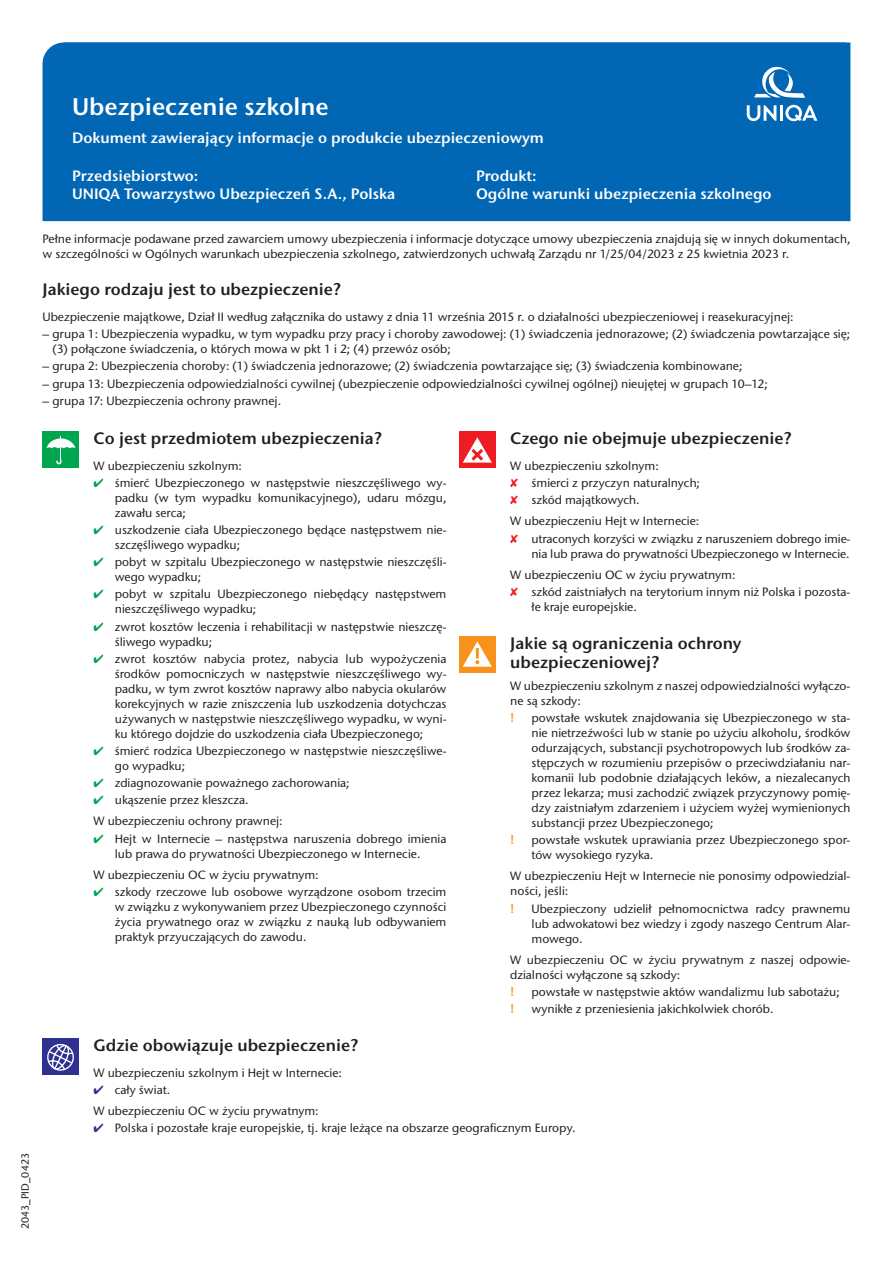
<style>
.page{position:relative;width:893px;height:1263px;background:#fff}
.page>*{position:absolute;margin:0;border:0;box-sizing:border-box;transform-origin:0 0}
.t1{font:600 24px "Stone Sans ITC Pro";color:#fff}
.t2{font:600 16.5px/19.5px "Stone Sans ITC Pro";color:#231f20}
.t3{font:600 15px/18px "Stone Sans ITC Pro";color:#fff}
.t4{font:500 12px/15px "Stone Sans ITC Pro";color:#231f20}
.t5{font:600 12px "Stone Sans ITC Pro";color:#f7931d}
.t6{font:500 10.5px "Stone Sans ITC Pro";color:#231f20}
.s1{color:#00a54f}
.s2{color:#ee1d23}
.s3{color:#2e3092}
</style>
<div class="page">
<div style="left:43px;top:432px;width:36px;height:36px;background:#00a54f"></div>
<svg style="left:47px;top:436px;width:28px;height:28px"></svg>
<div style="left:459px;top:432px;width:36px;height:36px;background:#ee1d23"></div>
<svg style="left:463px;top:437px;width:29px;height:26px"></svg>
<div style="left:459px;top:636px;width:36px;height:36px;background:#f7931d"></div>
<svg style="left:463px;top:641px;width:29px;height:26px"></svg>
<div style="left:43px;top:1039px;width:36px;height:36px;background:#2e3092"></div>
<svg style="left:47px;top:1043px;width:27px;height:28px"></svg>
<div style="left:43px;top:43px;width:807px;height:178px;background:#0166b3"></div>
<div style="left:64px;top:43px;width:782px;height:174px;background:#0166b3"></div>
<div style="left:740px;top:51px;width:85px;height:85px;background:#0166b3"></div>
<svg style="left:747px;top:105px;width:29px;height:16px"></svg>
<hr style="left:780px;top:105px;width:3px;height:16px;background:#fff">
<svg style="left:785px;top:105px;width:32px;height:16px"></svg>
<svg style="left:754px;top:66px;width:51px;height:32px"></svg>
<h1 class="t1" style="left:72px;top:91px;width:258px">Ubezpieczenie szkolne</h1>
<p class="t3" style="left:72px;top:129px;width:473px">Dokument zawierający informacje o produkcie ubezpieczeniowym</p>
<p class="t3" style="left:72px;top:167px;width:325px">Przedsiębiorstwo:<br>UNIQA Towarzystwo Ubezpieczeń S.A., Polska</p>
<p class="t3" style="left:476px;top:167px;width:297px">Produkt:<br>Ogólne warunki ubezpieczenia szkolnego</p>
<p class="t6" style="left:19px;top:1229px;width:77px;rotate:-90deg">2043_PID_0423</p>
<p class="t4" style="left:43px;top:231px;width:809px">Pełne informacje podawane przed zawarciem umowy ubezpieczenia i informacje dotyczące umowy ubezpieczenia znajdują się w innych dokumentach, w szczególności w Ogólnych warunkach ubezpieczenia szkolnego, zatwierdzonych uchwałą Zarządu nr 1/25/04/2023 z 25 kwietnia 2023 r.</p>
<h2 class="t2" style="left:43px;top:280px;width:300px">Jakiego rodzaju jest to ubezpieczenie?</h2>
<p class="t4" style="left:43px;top:309px;width:753px">Ubezpieczenie majątkowe, Dział II według załącznika do ustawy z dnia 11 września 2015 r. o działalności ubezpieczeniowej i reasekuracyjnej:</p>
<p class="t4" style="left:52px;top:326px;width:799px;text-indent:-10px">– grupa 1: Ubezpieczenia wypadku, w tym wypadku przy pracy i choroby zawodowej: (1) świadczenia jednorazowe; (2) świadczenia powtarzające się; (3) połączone świadczenia, o których mowa w pkt 1 i 2; (4) przewóz osób;</p>
<p class="t4" style="left:43px;top:359px;width:701px">– grupa 2: Ubezpieczenia choroby: (1) świadczenia jednorazowe; (2) świadczenia powtarzające się; (3) świadczenia kombinowane;</p>
<p class="t4" style="left:43px;top:376px;width:727px">– grupa 13: Ubezpieczenia odpowiedzialności cywilnej (ubezpieczenie odpowiedzialności cywilnej ogólnej) nieujętej w grupach 10–12;</p>
<p class="t4" style="left:43px;top:393px;width:240px">– grupa 17: Ubezpieczenia ochrony prawnej.</p>
<h2 class="t2" style="left:94px;top:428px;width:290px">Co jest przedmiotem ubezpieczenia?</h2>
<h2 class="t2" style="left:510px;top:428px;width:283px">Czego nie obejmuje ubezpieczenie?</h2>
<p class="t4" style="left:94px;top:458px;width:150px">W ubezpieczeniu szkolnym:</p>
<p class="t4" style="left:115px;top:475px;width:333px;text-align:justify;text-indent:-21px"><span class="s1">✔</span> śmierć Ubezpieczonego w następstwie nieszczęśliwego wy&shy;padku (w tym wypadku komunikacyjnego), udaru mózgu, zawału serca;</p>
<p class="t4" style="left:115px;top:522px;width:333px;text-indent:-21px"><span class="s1">✔</span> uszkodzenie ciała Ubezpieczonego będące następstwem nie&shy;szczęśliwego wypadku;</p>
<p class="t4" style="left:115px;top:554px;width:333px;text-indent:-21px"><span class="s1">✔</span> pobyt w szpitalu Ubezpieczonego w następstwie nieszczęśli&shy;wego wypadku;</p>
<p class="t4" style="left:115px;top:587px;width:333px;text-indent:-21px"><span class="s1">✔</span> pobyt w szpitalu Ubezpieczonego niebędący następstwem nieszczęśliwego wypadku;</p>
<p class="t4" style="left:115px;top:619px;width:333px;text-indent:-21px"><span class="s1">✔</span> zwrot kosztów leczenia i rehabilitacji w następstwie nieszczę&shy;śliwego wypadku;</p>
<p class="t4" style="left:115px;top:651px;width:333px;text-align:justify;text-indent:-21px"><span class="s1">✔</span> zwrot kosztów nabycia protez, nabycia lub wypożyczenia środków pomocniczych w następstwie nieszczęśliwego wy&shy;padku, w tym zwrot kosztów naprawy albo nabycia okularów korekcyjnych w razie zniszczenia lub uszkodzenia dotychczas używanych w następstwie nieszczęśliwego wypadku, w wyni&shy;ku którego dojdzie do uszkodzenia ciała Ubezpieczonego;</p>
<p class="t4" style="left:115px;top:743px;width:333px;text-indent:-21px"><span class="s1">✔</span> śmierć rodzica Ubezpieczonego w następstwie nieszczęśliwe&shy;go wypadku;</p>
<p class="t4" style="left:94px;top:775px;width:258px"><span class="s1">✔</span> zdiagnozowanie poważnego zachorowania;</p>
<p class="t4" style="left:94px;top:789px;width:191px;line-height:21.5px"><span class="s1">✔</span> ukąszenie przez kleszcza.<br>W ubezpieczeniu ochrony prawnej:</p>
<p class="t4" style="left:94px;top:831px;width:354px;text-align:center"><span class="s1">✔</span> Hejt w Internecie – następstwa naruszenia dobrego imienia lub prawa do prywatności Ubezpieczonego w Internecie.</p>
<p class="t4" style="left:94px;top:867px;width:227px">W ubezpieczeniu OC w życiu prywatnym:</p>
<p class="t4" style="left:115px;top:884px;width:333px;text-align:justify;text-indent:-21px"><span class="s1">✔</span> szkody rzeczowe lub osobowe wyrządzone osobom trzecim w związku z wykonywaniem przez Ubezpieczonego czynności życia prywatnego oraz w związku z nauką lub odbywaniem praktyk przyuczających do zawodu.</p>
<p class="t4" style="left:510px;top:457px;width:191px;line-height:17.1px">W ubezpieczeniu szkolnym:<br><span class="s2">✘</span> śmierci z przyczyn naturalnych; <span class="s2">✘</span> szkód majątkowych.</p>
<p class="t4" style="left:510px;top:513px;width:342px;line-height:17.1px">W ubezpieczeniu Hejt w Internecie:<br><span class="s2">✘</span> utraconych korzyści w związku z naruszeniem dobrego imie-</p>
<p class="t4" style="left:510px;top:543px;width:341px;line-height:21.5px;text-indent:21px">nia lub prawa do prywatności Ubezpieczonego w Internecie.<br>W ubezpieczeniu OC w życiu prywatnym:</p>
<p class="t4" style="left:531px;top:584px;width:320px;text-indent:-21px"><span class="s2">✘</span> szkód zaistniałych na terytorium innym niż Polska i pozosta&shy;łe kraje europejskie.</p>
<h2 class="t2" style="left:510px;top:633px;width:233px">Jakie są ograniczenia ochrony ubezpieczeniowej?</h2>
<p class="t4" style="left:510px;top:678px;width:342px">W ubezpieczeniu szkolnym z naszej odpowiedzialności wyłączo&shy;ne są szkody:</p>
<p class="t5" style="left:510px;top:710px;width:6px">!</p>
<p class="t4" style="left:531px;top:710px;width:320px;text-align:justify">powstałe wskutek znajdowania się Ubezpieczonego w sta&shy;nie nietrzeźwości lub w stanie po użyciu alkoholu, środków odurzających, substancji psychotropowych lub środków za&shy;stępczych w rozumieniu przepisów o przeciwdziałaniu nar&shy;komanii lub podobnie działających leków, a niezalecanych przez lekarza; musi zachodzić związek przyczynowy pomię&shy;dzy zaistniałym zdarzeniem i użyciem wyżej wymienionych substancji przez Ubezpieczonego;</p>
<p class="t5" style="left:510px;top:832px;width:6px">!</p>
<p class="t4" style="left:531px;top:832px;width:320px">powstałe wskutek uprawiania przez Ubezpieczonego spor&shy;tów wysokiego ryzyka.</p>
<p class="t4" style="left:510px;top:869px;width:342px">W ubezpieczeniu Hejt w Internecie nie ponosimy odpowiedzial&shy;ności, jeśli:</p>
<p class="t5" style="left:510px;top:901px;width:6px">!</p>
<p class="t4" style="left:531px;top:901px;width:320px;text-align:justify">Ubezpieczony udzielił pełnomocnictwa radcy prawnemu lub adwokatowi bez wiedzy i zgody naszego Centrum Alar&shy;mowego.</p>
<p class="t4" style="left:510px;top:952px;width:342px">W ubezpieczeniu OC w życiu prywatnym z naszej odpowie&shy;dzialności wyłączone są szkody:</p>
<p class="t5" style="left:510px;top:984px;width:6px">!</p>
<p class="t4" style="left:531px;top:984px;width:310px">powstałe w następstwie aktów wandalizmu lub sabotażu;</p>
<p class="t5" style="left:510px;top:1001px;width:6px">!</p>
<p class="t4" style="left:531px;top:1001px;width:243px">wynikłe z przeniesienia jakichkolwiek chorób.</p>
<h2 class="t2" style="left:94px;top:1035px;width:266px">Gdzie obowiązuje ubezpieczenie?</h2>
<p class="t4" style="left:94px;top:1065px;width:250px">W ubezpieczeniu szkolnym i Hejt w Internecie:</p>
<p class="t4" style="left:94px;top:1079px;width:227px;line-height:21.5px"><span class="s3">✔</span> cały świat.<br>W ubezpieczeniu OC w życiu prywatnym:</p>
<p class="t4" style="left:94px;top:1120px;width:484px"><span class="s3">✔</span> Polska i pozostałe kraje europejskie, tj. kraje leżące na obszarze geograficznym Europy.</p>
</div>
